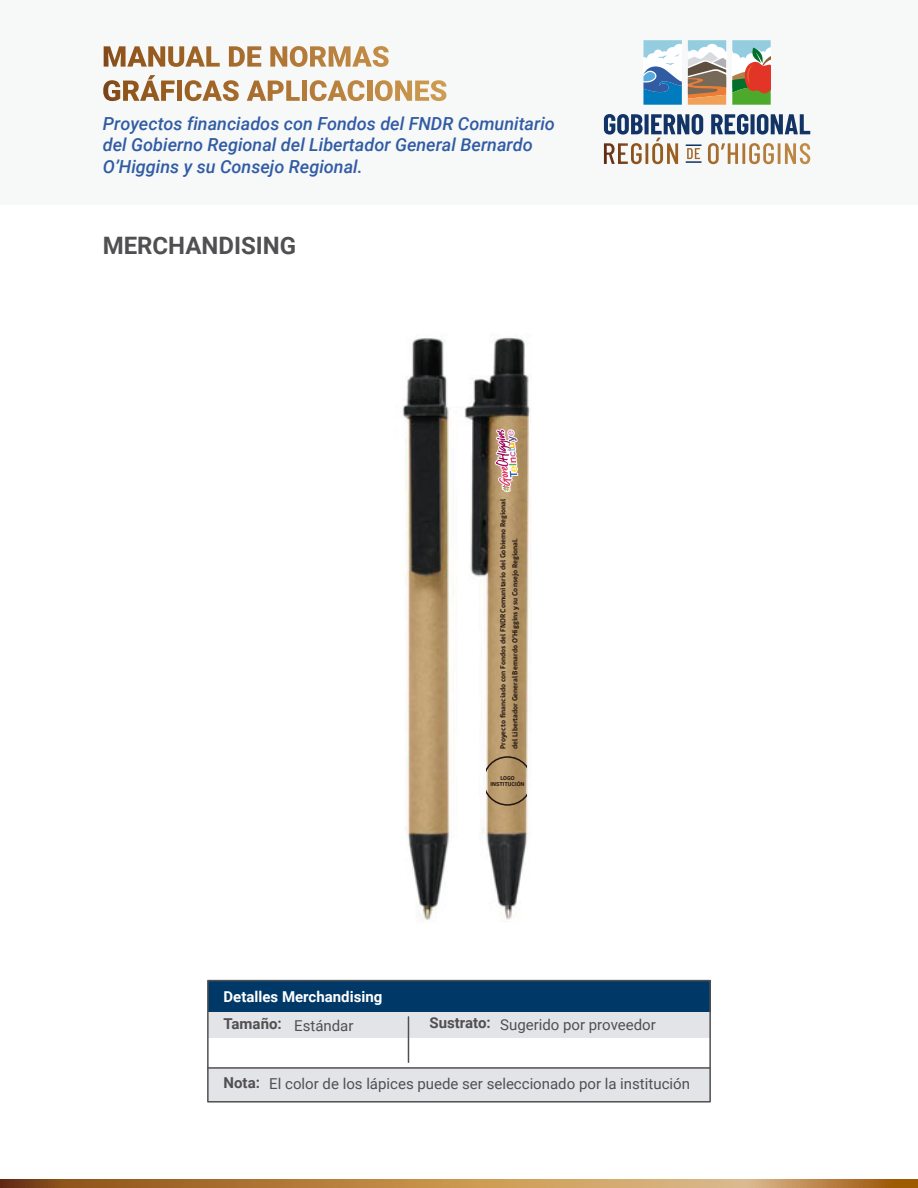
<style>
.page{position:relative;width:918px;height:1188px;background:#fff}
.page>*{position:absolute;margin:0;border:0;box-sizing:border-box;transform-origin:0 0}
.t1{font:700 24px "Roboto";color:#504f51}
.t2{font:italic 500 18px/21.6px "Roboto";color:#315ca4}
.t3{font:15px "Roboto";color:#504f51}
.t4{font:700 15px/29.2px "Roboto";color:#fff}
.t5{font:700 7.5px/12px "gob CL";color:#1f1410}
.t6{font:700 5.55px/6.6px "Roboto";color:#1f1410;text-align:center}
.s1{color:#504f51}
.s2{font-weight:400;color:#504f51}
.s3{font-weight:700}
</style>
<div class="page">
<img style="left:402px;top:337px;width:129px;height:585px">
<svg style="left:487px;top:756px;width:39px;height:50px;background:#ab8e64"></svg>
<div style="left:208px;top:1012px;width:502px;height:25px;background:#e3e4e8"></div>
<div style="left:208px;top:1068px;width:502px;height:34px;background:#e3e4e8"></div>
<div style="left:208px;top:981px;width:502px;height:31px;background:#003867"></div>
<hr style="left:408px;top:1017px;width:1px;height:45px;background:#504f51">
<div style="left:207px;top:980px;width:504px;height:123px;border:2px solid #504f51"></div>
<hr style="left:208px;top:1067px;width:502px;height:2px;background:#504f51">
<svg style="left:0;top:1180px;width:918px;height:8px;background:#b78346"></svg>
<div style="left:0;top:0;width:918px;height:204px;background:#f7f8f8"></div>
<svg style="left:104px;top:46px;width:116px;height:21px"></svg>
<svg style="left:229px;top:46px;width:32px;height:21px"></svg>
<svg style="left:270px;top:46px;width:119px;height:21px"></svg>
<svg style="left:103px;top:75px;width:72px;height:26px"></svg>
<div style="left:177px;top:81px;width:5px;height:20px;background:#9a6023"></div>
<svg style="left:185px;top:80px;width:54px;height:21px"></svg>
<svg style="left:247px;top:81px;width:53px;height:20px"></svg>
<div style="left:302px;top:81px;width:5px;height:20px;background:#b37a39"></div>
<svg style="left:310px;top:80px;width:55px;height:21px"></svg>
<div style="left:367px;top:81px;width:5px;height:20px;background:#bf8944"></div>
<svg style="left:375px;top:80px;width:71px;height:21px"></svg>
<svg style="left:604px;top:114px;width:206px;height:50px"></svg>
<svg style="left:643px;top:40px;width:39px;height:65px"></svg>
<svg style="left:732px;top:40px;width:39px;height:65px"></svg>
<svg style="left:688px;top:40px;width:38px;height:65px"></svg>
<svg style="left:495px;top:429px;width:23px;height:63px"></svg>
<p class="t2" style="left:103px;top:112px;width:454px">Proyectos financiados con Fondos del FNDR Comunitario del Gobierno Regional del Libertador General Bernardo<br>O’Higgins y su Consejo Regional.</p>
<h1 class="t1" style="left:103px;top:228px;width:195px">MERCHANDISING</h1>
<p class="t5" style="left:497px;top:749px;width:252px;rotate:-90deg">Proyecto financiado con Fondos del FNDR Comunitario del Gobierno Regional del Libertador General Bernardo O’Higgins y su Consejo Regional.</p>
<p class="t6" style="left:491px;top:774px;width:35px">LOGO<br>INSTITUCIÓN</p>
<p class="t4" style="left:224px;top:981px;width:160px">Detalles Merchandising<br><span class="s1">Tamaño:</span> <span class="s2">Estándar</span></p>
<p class="t3" style="left:429px;top:1014px;width:228px"><span class="s3">Sustrato:</span> Sugerido por proveedor</p>
<p class="t3" style="left:224px;top:1074px;width:468px"><span class="s3">Nota:</span> El color de los lápices puede ser seleccionado por la institución</p>
</div>
